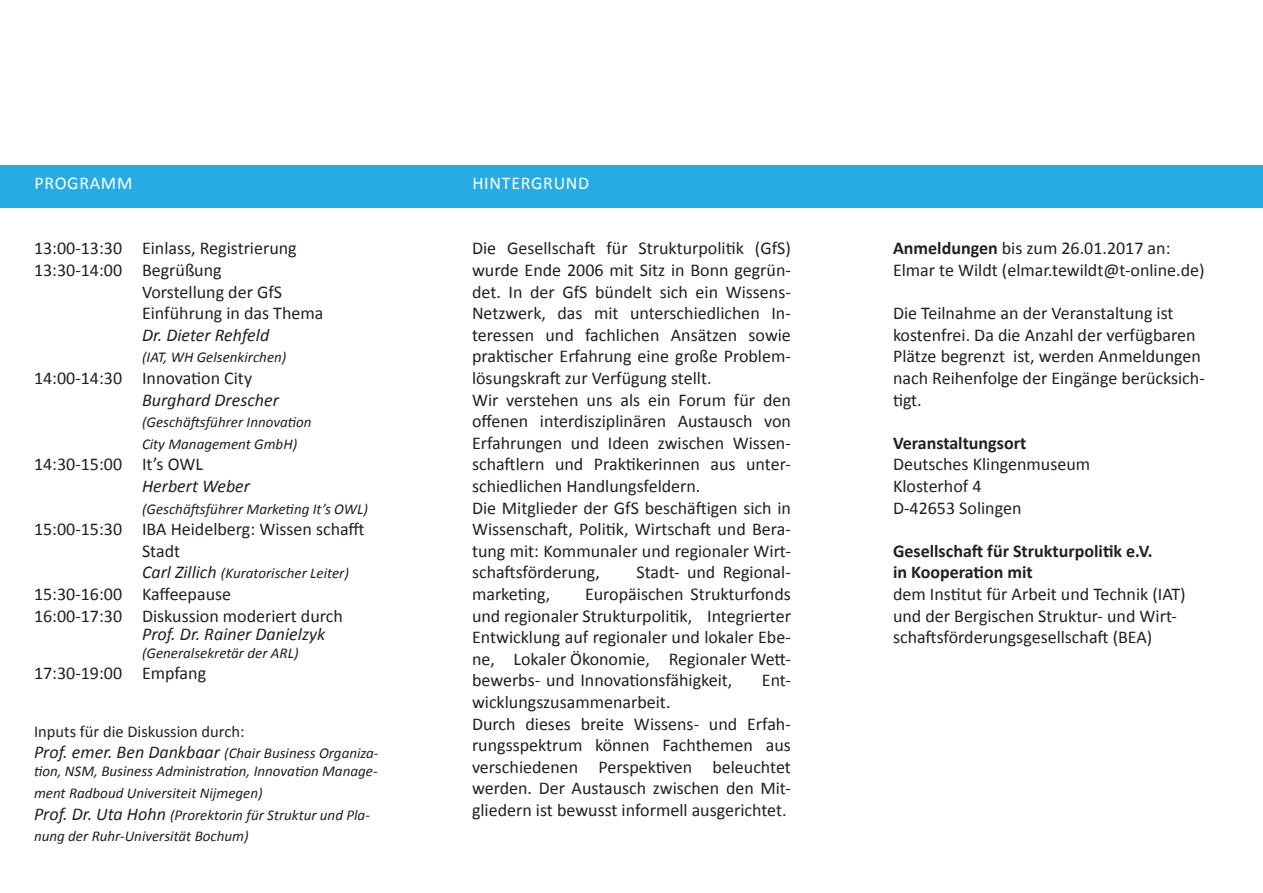
<style>
.page{position:relative;width:1263px;height:893px;background:#fff}
.page>*{position:absolute;margin:0;border:0;box-sizing:border-box;transform-origin:0 0}
.t1{font:18px/21.6px "Calibri";color:#231f20}
.t2{font:700 18px/21.6px "Calibri";color:#231f20}
.t3{font:italic 18px "Calibri";color:#231f20}
.t4{font:18px "Calibri";letter-spacing:.04em;color:#fff}
.t5{font:16.5px "Calibri";color:#231f20}
.t6{font:italic 15px/21.6px "Calibri";color:#231f20}
.s1{font-size:18px}
.s2{font-weight:700}
</style>
<div class="page">
<div style="left:0;top:165px;width:1263px;height:43px;background:#27abe2"></div>
<p class="t4" style="left:34px;top:172px;width:47px">Programm</p>
<p class="t4" style="left:472px;top:172px;width:24px">Hintergrund</p>
<p class="t1" style="left:34px;top:238px;width:264px">13:00-13:30 Einlass, Registrierung</p>
<p class="t1" style="left:34px;top:259px;width:189px">13:30-14:00 Begrüßung</p>
<p class="t1" style="left:142px;top:281px;width:142px">Vorstellung der GfS</p>
<p class="t1" style="left:142px;top:302px;width:183px">Einführung in das Thema</p>
<p class="t3" style="left:142px;top:323px;width:129px">Dr. Dieter Rehfeld</p>
<p class="t6" style="left:142px;top:346px;width:146px">(IAT, WH Gelsenkirchen)</p>
<p class="t1" style="left:34px;top:367px;width:220px">14:00-14:30 Innovation City</p>
<p class="t3" style="left:142px;top:387px;width:138px">Burghard Drescher</p>
<p class="t6" style="left:142px;top:411px;width:171px">(Geschäftsführer Innovation<br>City Management GmbH)</p>
<p class="t1" style="left:34px;top:454px;width:171px">14:30-15:00 It’s OWL</p>
<p class="t3" style="left:142px;top:474px;width:110px">Herbert Weber</p>
<p class="t6" style="left:142px;top:497px;width:228px">(Geschäftsführer Marketing It’s OWL)</p>
<p class="t1" style="left:142px;top:518px;width:224px;text-indent:-108px">15:00-15:30 IBA Heidelberg: Wissen schafft<br>Stadt</p>
<p class="t6" style="left:142px;top:562px;width:208px"><span class="s1">Carl Zillich</span> (Kuratorischer Leiter)</p>
<p class="t1" style="left:34px;top:583px;width:310px">15:30-16:00 Kaffeepause<br>16:00-17:30 Diskussion moderiert durch</p>
<p class="t3" style="left:142px;top:621px;width:185px">Prof. Dr. Rainer Danielzyk</p>
<p class="t6" style="left:142px;top:641px;width:158px">(Generalsekretär der ARL)</p>
<p class="t1" style="left:34px;top:662px;width:174px">17:30-19:00 Empfang</p>
<p class="t5" style="left:34px;top:721px;width:212px">Inputs für die Diskussion durch:</p>
<p class="t6" style="left:34px;top:744px;width:346px;line-height:18px"><span class="s1">Prof. emer. Ben Dankbaar</span> (Chair Business Organiza&shy;tion, NSM, Business Administration, Innovation Manage-</p>
<p class="t6" style="left:34px;top:782px;width:337px">ment Radboud Universiteit Nijmegen)<br><span class="s1">Prof. Dr. Uta Hohn</span> (Prorektorin für Struktur und Pla&shy;nung der Ruhr-Universität Bochum)</p>
<p class="t1" style="left:472px;top:238px;width:320px">Die Gesellschaft für Strukturpolitik (GfS) wurde Ende 2006 mit Sitz in Bonn gegrün&shy;det. In der GfS bündelt sich ein Wissens-Netzwerk, das mit unterschiedlichen In&shy;teressen und fachlichen Ansätzen sowie praktischer Erfahrung eine große Problem&shy;lösungskraft zur Verfügung stellt.<br>Wir verstehen uns als ein Forum für den offenen interdisziplinären Austausch von Erfahrungen und Ideen zwischen Wissen&shy;schaftlern und Praktikerinnen aus unter&shy;schiedlichen Handlungsfeldern.<br>Die Mitglieder der GfS beschäftigen sich in Wissenschaft, Politik, Wirtschaft und Bera&shy;tung mit: Kommunaler und regionaler Wirt&shy;schaftsförderung,</p>
<p class="t1" style="left:636px;top:562px;width:156px">Stadt- und Regional-</p>
<p class="t1" style="left:472px;top:583px;width:320px;text-align:justify;text-indent:113px">Europäischen Strukturfonds und regionaler Strukturpolitik, Integrierter Entwicklung auf regionaler und lokaler Ebe&shy;ne, Lokaler Ökonomie, Regionaler Wett&shy;bewerbs- und Innovationsfähigkeit,</p>
<p class="t1" style="left:472px;top:583px;width:80px">marketing,</p>
<p class="t1" style="left:762px;top:670px;width:31px">Ent-</p>
<p class="t1" style="left:472px;top:691px;width:320px">wicklungszusammenarbeit.<br>Durch dieses breite Wissens- und Erfah&shy;rungsspektrum können Fachthemen aus verschiedenen Perspektiven beleuchtet werden. Der Austausch zwischen den Mit&shy;gliedern ist bewusst informell ausgerichtet.</p>
<p class="t1" style="left:893px;top:238px;width:313px"><span class="s2">Anmeldungen</span> bis zum 26.01.2017 an:<br>Elmar te Wildt (elmar.tewildt@t-online.de)</p>
<p class="t1" style="left:893px;top:302px;width:313px">Die Teilnahme an der Veranstaltung ist kostenfrei. Da die Anzahl der verfügbaren Plätze begrenzt ist, werden Anmeldungen nach Reihenfolge der Eingänge berücksich&shy;tigt.</p>
<p class="t2" style="left:893px;top:432px;width:135px">Veranstaltungsort</p>
<p class="t1" style="left:893px;top:454px;width:199px">Deutsches Klingenmuseum<br>Klosterhof 4<br>D-42653 Solingen</p>
<p class="t2" style="left:893px;top:540px;width:261px">Gesellschaft für Strukturpolitik e.V. in Kooperation mit</p>
<p class="t1" style="left:893px;top:583px;width:294px">dem Institut für Arbeit und Technik (IAT) und der Bergischen Struktur- und Wirt&shy;schaftsförderungsgesellschaft (BEA)</p>
</div>
